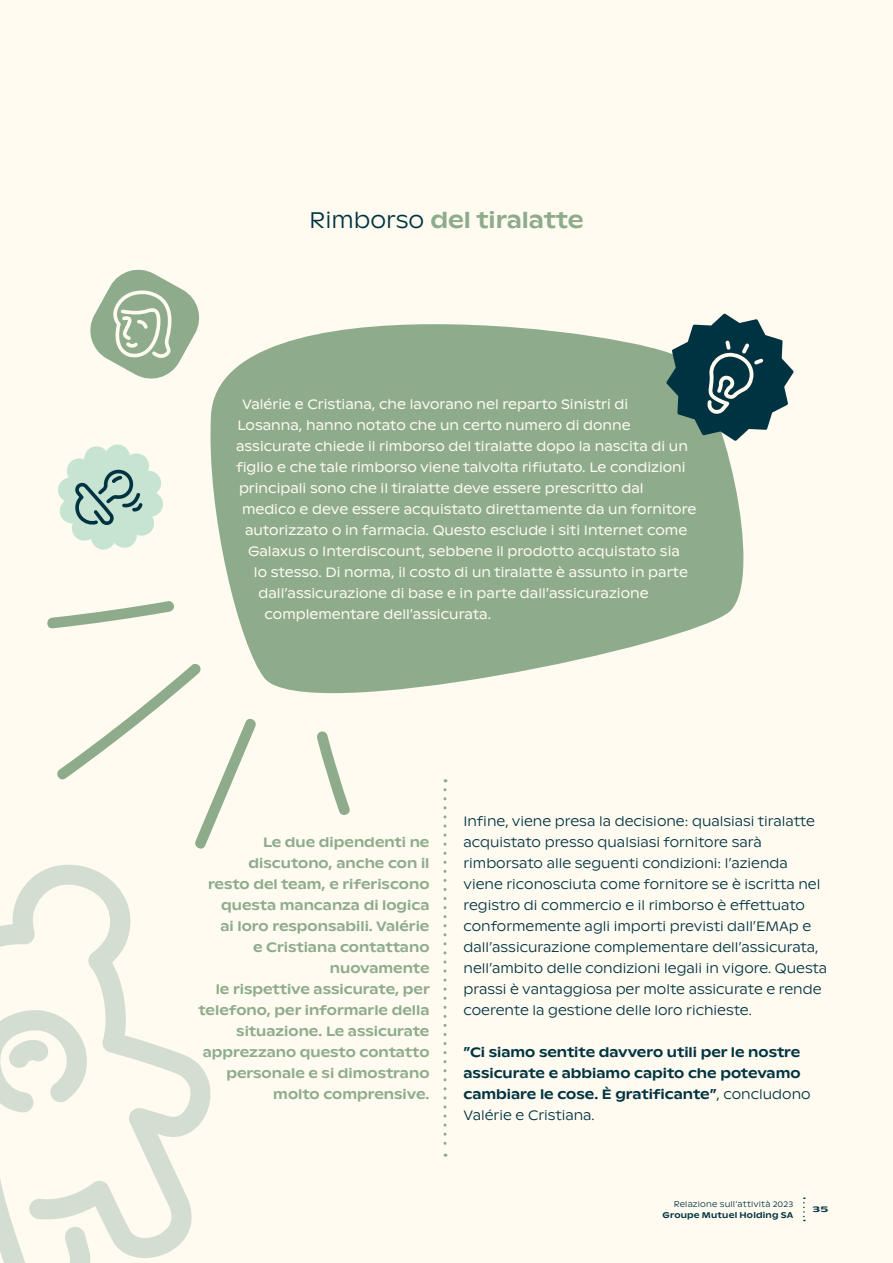
<style>
.page{position:relative;width:893px;height:1263px;background:#fffbf1}
.page>*{position:absolute;margin:0;border:0;box-sizing:border-box;transform-origin:0 0}
.t1{font:500 22.5px "ABC Ginto Nord";color:#8eac8c}
.t2{font:13.5px "ABC Ginto Nord";color:#fffbf1}
.t3{font:300 13.5px/21px "ABC Ginto Nord";color:#003341}
.t4{font:500 13.5px/21px "ABC Ginto Nord";color:#8eac8c;text-align:right}
.t5{font:500 13.5px/21px "ABC Ginto Nord";color:#003341}
.t6{font:300 8.25px "ABC Ginto Nord";letter-spacing:.02em;color:#003341}
.t7{font:500 8.25px "ABC Ginto Nord";letter-spacing:.025em;color:#003341}
.t8{font:500 8.25px "ABC Ginto Nord";letter-spacing:.025em;color:#003341;scale:1.5 1}
.s1{font-weight:300;color:#003341}
.s2{font-weight:300}
</style>
<div class="page">
<svg style="left:210px;top:313px;width:534px;height:381px;background:#9eb79b"></svg>
<svg style="left:443px;top:790px;width:3px;height:367px"></svg>
<svg style="left:317px;top:731px;width:33px;height:84px"></svg>
<svg style="left:57px;top:663px;width:201px;height:186px"></svg>
<svg style="left:47px;top:601px;width:127px;height:28px"></svg>
<svg style="left:58px;top:444px;width:105px;height:106px"></svg>
<svg style="left:666px;top:314px;width:128px;height:127px"></svg>
<svg style="left:90px;top:269px;width:110px;height:110px"></svg>
<svg style="left:0;top:864px;width:211px;height:394px"></svg>
<svg style="left:0;top:1137px;width:92px;height:126px"></svg>
<svg style="left:0;top:1009px;width:91px;height:104px"></svg>
<svg style="left:803px;top:1197px;width:2px;height:24px"></svg>
<h1 class="t1" style="left:309px;top:206px;width:276px"><span class="s1">Rimborso</span> del tiralatte</h1>
<p class="t2" style="left:242px;top:396px;width:388px">Valérie e Cristiana, che lavorano nel reparto Sinistri di</p>
<p class="t2" style="left:237px;top:417px;width:395px">Losanna, hanno notato che un certo numero di donne</p>
<p class="t2" style="left:236px;top:438px;width:453px">assicurate chiede il rimborso del tiralatte dopo la nascita di un</p>
<p class="t2" style="left:236px;top:459px;width:451px">figlio e che tale rimborso viene talvolta rifiutato. Le condizioni</p>
<p class="t2" style="left:239px;top:480px;width:406px">principali sono che il tiralatte deve essere prescritto dal</p>
<p class="t2" style="left:242px;top:501px;width:456px">medico e deve essere acquistato direttamente da un fornitore</p>
<p class="t2" style="left:245px;top:522px;width:444px">autorizzato o in farmacia. Questo esclude i siti Internet come</p>
<p class="t2" style="left:248px;top:543px;width:433px">Galaxus o Interdiscount, sebbene il prodotto acquistato sia</p>
<p class="t2" style="left:254px;top:564px;width:435px">lo stesso. Di norma, il costo di un tiralatte è assunto in parte</p>
<p class="t2" style="left:258px;top:585px;width:392px">dall’assicurazione di base e in parte dall’assicurazione</p>
<p class="t2" style="left:264px;top:606px;width:228px">complementare dell’assicurata.</p>
<p class="t4" style="left:198px;top:832px;width:233px">Le due dipendenti ne discutono, anche con il<br>resto del team, e riferiscono questa mancanza di logica<br>ai loro responsabili. Valérie<br>e Cristiana contattano nuovamente<br>le rispettive assicurate, per telefono, per informarle della situazione. Le assicurate apprezzano questo contatto personale e si dimostrano molto comprensive.</p>
<p class="t3" style="left:463px;top:811px;width:365px">Infine, viene presa la decisione: qualsiasi tiralatte acquistato presso qualsiasi fornitore sarà rimborsato alle seguenti condizioni: l’azienda viene riconosciuta come fornitore se è iscritta nel registro di commercio e il rimborso è effettuato conformemente agli importi previsti dall’EMAp e dall’assicurazione complementare dell’assicurata, nell’ambito delle condizioni legali in vigore. Questa prassi è vantaggiosa per molte assicurate e rende coerente la gestione delle loro richieste.</p>
<p class="t5" style="left:463px;top:1042px;width:349px">”Ci siamo sentite davvero utili per le nostre assicurate e abbiamo capito che potevamo cambiare le cose. È gratificante”<span class="s2">, concludono Valérie e Cristiana.</span></p>
<p class="t6" style="left:674px;top:1199px;width:121px">Relazione sull‘attività 2023</p>
<p class="t7" style="left:662px;top:1209px;width:132px">Groupe Mutuel Holding SA</p>
<p class="t8" style="left:812px;top:1204px;width:12px">35</p>
</div>
